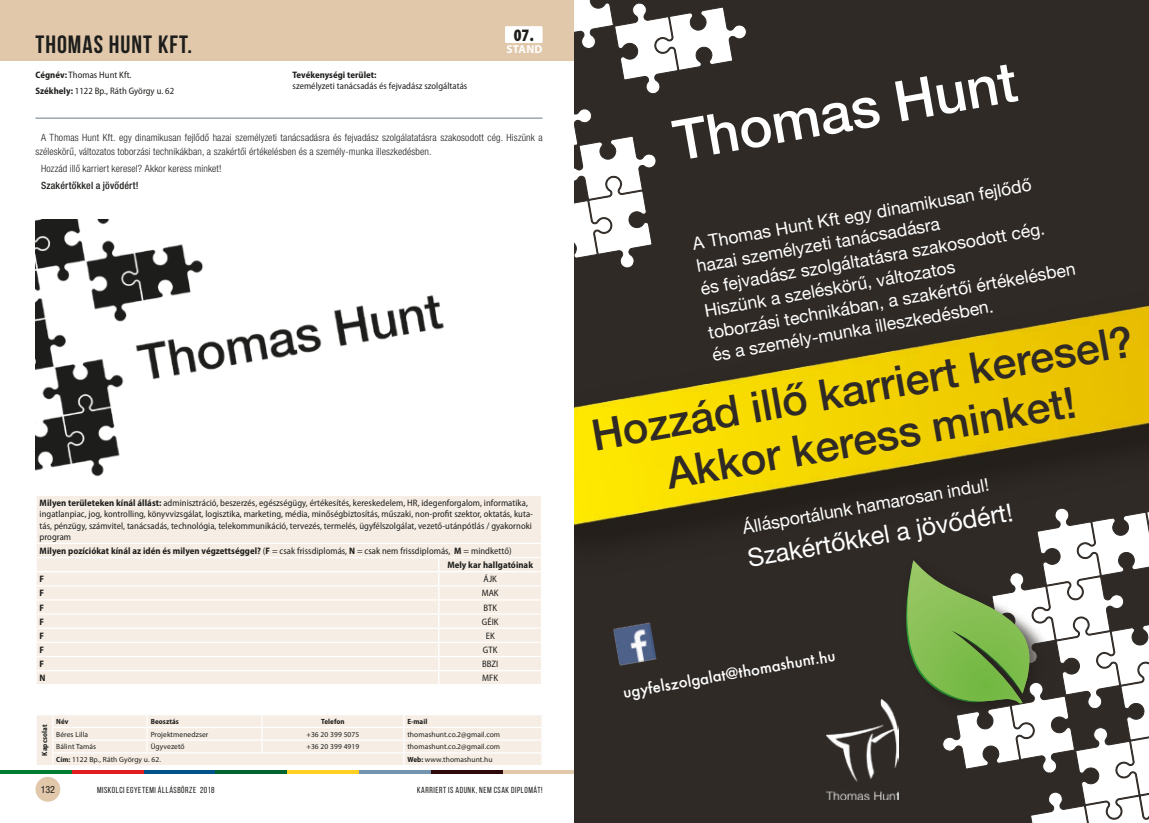
<style>
.page{position:relative;width:1149px;height:823px;background:#fff}
.page>*{position:absolute;margin:0;border:0;box-sizing:border-box;transform-origin:0 0}
.t1{font:500 56.12px "Helvetica Neue";color:#fff}
.t2{font:500 43px/50.2px "Helvetica Neue";color:#2f2a26;text-align:center}
.t3{font:25px "Helvetica Neue";color:#fff}
.t4{font:700 25px "Bebas Neue";letter-spacing:.04em;color:#1d1d1b}
.t5{font:17.5px/22.5px "Helvetica Neue";color:#fff}
.t6{font:900 condensed 17.5px "Myriad Pro";color:#1d1d1b}
.t7{font:500 15px "Futura";color:#fff}
.t8{font:700 11.38px "Myriad Pro";letter-spacing:.02em;color:#fff}
.t9{font:300 condensed 10px/13.8px "Helvetica Neue LT Pro";letter-spacing:.015em;color:#1d1d1b}
.t10{font:500 condensed 10px "Helvetica Neue LT Pro";letter-spacing:.02em;color:#1d1d1b}
.t11{font:condensed 10px "Helvetica Neue LT Pro";color:#1d1d1b}
.t12{font:semi-condensed 9.38px/11.2px "Myriad Pro";letter-spacing:.005em;color:#1d1d1b}
.t13{font:700 semi-condensed 9.38px "Myriad Pro";letter-spacing:.005em;color:#1d1d1b}
.t14{font:8.75px "Bebas Neue";letter-spacing:.06em;color:#1d1d1b}
.t15{font:7.5px "Myriad Pro";letter-spacing:.01em;color:#1d1d1b}
.t16{font:700 semi-condensed 7.5px "Myriad Pro";letter-spacing:.01em;color:#1d1d1b}
.s1{font-weight:700}
.s2{font-weight:700;font-stretch:semi-condensed}
</style>
<div class="page">
<div style="left:0;top:0;width:574px;height:60px;background:#e1c8aa"></div>
<hr style="left:0;top:769px;width:72px;height:3px;background:#007c32">
<hr style="left:72px;top:769px;width:72px;height:3px;background:#e11f21">
<hr style="left:144px;top:769px;width:71px;height:3px;background:#00538a">
<hr style="left:215px;top:769px;width:72px;height:3px;background:#006430">
<hr style="left:287px;top:769px;width:72px;height:3px;background:#ffcf21">
<hr style="left:359px;top:769px;width:72px;height:3px;background:#7394ac">
<hr style="left:431px;top:769px;width:71px;height:3px;background:#2d0a09">
<hr style="left:502px;top:769px;width:72px;height:3px;background:#e1c8aa">
<div style="left:35px;top:776px;width:25px;height:25px;background:#e1c8aa;border-radius:50%"></div>
<div style="left:37px;top:496px;width:504px;height:187px;background:#f6eee5"></div>
<hr style="left:35px;top:542px;width:403px;height:1px;background:#fff">
<hr style="left:438px;top:542px;width:104px;height:1px;background:#fff">
<hr style="left:438px;top:556px;width:104px;height:2px;background:#fff">
<hr style="left:438px;top:570px;width:104px;height:2px;background:#fff">
<hr style="left:438px;top:585px;width:104px;height:1px;background:#fff">
<hr style="left:438px;top:599px;width:104px;height:1px;background:#fff">
<hr style="left:438px;top:613px;width:104px;height:1px;background:#fff">
<hr style="left:438px;top:627px;width:104px;height:1px;background:#fff">
<hr style="left:438px;top:641px;width:104px;height:1px;background:#fff">
<hr style="left:438px;top:655px;width:104px;height:1px;background:#fff">
<hr style="left:438px;top:669px;width:104px;height:1px;background:#fff">
<hr style="left:35px;top:585px;width:403px;height:1px;background:#fff">
<hr style="left:35px;top:599px;width:403px;height:1px;background:#fff">
<hr style="left:35px;top:613px;width:403px;height:1px;background:#fff">
<hr style="left:35px;top:627px;width:403px;height:1px;background:#fff">
<hr style="left:35px;top:641px;width:403px;height:1px;background:#fff">
<hr style="left:35px;top:655px;width:403px;height:1px;background:#fff">
<hr style="left:35px;top:669px;width:403px;height:1px;background:#fff">
<hr style="left:35px;top:556px;width:403px;height:2px;background:#fff">
<svg style="left:438px;top:558px;width:1px;height:125px"></svg>
<hr style="left:35px;top:570px;width:403px;height:2px;background:#fff">
<svg style="left:36px;top:715px;width:506px;height:50px;background:#f6efe7"></svg>
<hr style="left:35px;top:118px;width:507px;height:1px;background:#687b85">
<div style="left:505px;top:26px;width:37px;height:17px;background:#fff"></div>
<div style="left:574px;top:0;width:574px;height:822px;background:#2f2a26"></div>
<img style="left:826px;top:699px;width:65px;height:99px">
<img style="left:613px;top:622px;width:43px;height:43px">
<img style="left:574px;top:306px;width:574px;height:232px">
<svg style="left:574px;top:0;width:172px;height:268px"></svg>
<svg style="left:891px;top:487px;width:258px;height:336px"></svg>
<img style="left:35px;top:220px;width:409px;height:257px">
<h3 class="t4" style="left:35px;top:31px;width:158px">THOMAS HUNT KFT.</h3>
<p class="t12" style="left:35px;top:67px;width:140px;line-height:15.9px"><span class="s1">Cégnév:</span> Thomas Hunt Kft.<br><span class="s1">Székhely:</span> 1122 Bp., Ráth György u. 62</p>
<p class="t13" style="left:292px;top:70px;width:85px">Tevékenységi terület:</p>
<p class="t12" style="left:292px;top:81px;width:176px">személyzeti tanácsadás és fejvadász szolgáltatás</p>
<h3 class="t6" style="left:513px;top:25px;width:21px">07.</h3>
<p class="t8" style="left:506px;top:42px;width:37px">STAND</p>
<p class="t9" style="left:35px;top:130px;width:508px;text-indent:6px">A Thomas Hunt Kft. egy dinamikusan fejlődő hazai személyzeti tanácsadásra és fejvadász szolgálatatásra szakosodott cég. Hiszünk a széleskörű, változatos toborzási technikákban, a szakértői értékelésben és a személy-munka illeszkedésben.</p>
<p class="t9" style="left:41px;top:161px;width:182px">Hozzád illő karriert keresel? Akkor keress minket!</p>
<p class="t10" style="left:41px;top:180px;width:99px">Szakértőkkel a jövődért!</p>
<p class="t12" style="left:40px;top:497px;width:494px"><span class="s1">Milyen területeken kínál állást:</span> adminisztráció, beszerzés, egészségügy, értékesítés, kereskedelem, HR, idegenforgalom, informatika, ingatlanpiac, jog, kontrolling, könyvvizsgálat, logisztika, marketing, média, minőségbiztosítás, műszaki, non-profit szektor, oktatás, kuta&shy;tás, pénzügy, számvitel, tanácsadás, technológia, telekommunikáció, tervezés, termelés, ügyfélszolgálat, vezető-utánpótlás / gyakornoki program</p>
<p class="t12" style="left:40px;top:545px;width:473px"><span class="s1">Milyen pozíciókat kínál az idén és milyen végzettséggel?</span> (<span class="s1">F</span> = csak frissdiplomás, <span class="s1">N</span> = csak nem frissdiplomás, <span class="s1">M</span> = mindkettő)</p>
<p class="t13" style="left:447px;top:559px;width:87px">Mely kar hallgatóinak</p>
<p class="t13" style="left:40px;top:573px;width:6px">F</p>
<p class="t12" style="left:483px;top:573px;width:15px">ÁJK</p>
<p class="t13" style="left:40px;top:587px;width:6px">F</p>
<p class="t12" style="left:481px;top:587px;width:18px">MAK</p>
<p class="t13" style="left:40px;top:601px;width:6px">F</p>
<p class="t12" style="left:483px;top:601px;width:15px">BTK</p>
<p class="t13" style="left:40px;top:616px;width:6px">F</p>
<p class="t12" style="left:481px;top:615px;width:18px">GÉIK</p>
<p class="t13" style="left:40px;top:630px;width:6px">F</p>
<p class="t12" style="left:485px;top:630px;width:10px">EK</p>
<p class="t13" style="left:40px;top:644px;width:6px">F</p>
<p class="t12" style="left:483px;top:644px;width:16px">GTK</p>
<p class="t13" style="left:40px;top:658px;width:6px">F</p>
<p class="t12" style="left:482px;top:658px;width:18px">BBZI</p>
<p class="t13" style="left:40px;top:672px;width:7px">N</p>
<p class="t12" style="left:482px;top:672px;width:17px">MFK</p>
<p class="t16" style="left:56px;top:716px;width:14px">Név</p>
<p class="t16" style="left:151px;top:716px;width:30px">Beosztás</p>
<p class="t16" style="left:321px;top:716px;width:25px">Telefon</p>
<p class="t16" style="left:407px;top:716px;width:21px">E-mail</p>
<p class="t15" style="left:56px;top:729px;width:33px">Béres Lilla</p>
<p class="t15" style="left:151px;top:729px;width:59px">Projektmenedzser</p>
<p class="t15" style="left:306px;top:729px;width:54px">+36 20 399 5075</p>
<p class="t15" style="left:407px;top:729px;width:94px">thomashunt.co.2@gmail.com</p>
<p class="t15" style="left:56px;top:741px;width:41px">Bálint Tamás</p>
<p class="t15" style="left:151px;top:741px;width:36px">Ügyvezető</p>
<p class="t15" style="left:306px;top:741px;width:54px">+36 20 399 4919</p>
<p class="t15" style="left:407px;top:741px;width:94px">thomashunt.co.2@gmail.com</p>
<p class="t15" style="left:56px;top:754px;width:106px"><span class="s2">Cím:</span> 1122 Bp., Ráth György u. 62.</p>
<p class="t15" style="left:407px;top:754px;width:87px"><span class="s2">Web:</span> www.thomashunt.hu</p>
<p class="t16" style="left:40px;top:755px;width:33px;rotate:-90deg">Kapcsolat</p>
<p class="t11" style="left:41px;top:783px;width:16px">132</p>
<p class="t14" style="left:97px;top:784px;width:119px">MISKOLCI EGYETEMI ÁLLÁSBÖRZE 2018</p>
<p class="t14" style="left:417px;top:784px;width:127px">KARRIERT IS ADUNK, NEM CSAK DIPLOMÁT!</p>
<h1 class="t1" style="left:666px;top:97px;width:349px;rotate:-10deg">Thomas Hunt</h1>
<p class="t5" style="left:691px;top:234px;width:374px;rotate:-10deg">A Thomas Hunt Kft egy dinamikusan fejlődő hazai személyzeti tanácsadásra<br>és fejvadász szolgáltatásra szakosodott cég.<br>Hiszünk a szeléskörű, változatos<br>toborzási technikában, a szakértői értékelésben és a személy-munka illeszkedésben.</p>
<h2 class="t2" style="left:587px;top:407px;width:550px;rotate:-10deg">Hozzád illő karriert keresel?<br>Akkor keress minket!</h2>
<h3 class="t5" style="left:740px;top:517px;width:251px;rotate:-10deg">Állásportálunk hamarosan indul!</h3>
<h3 class="t3" style="left:744px;top:540px;width:270px;rotate:-10deg">Szakértőkkel a jövődért!</h3>
<h3 class="t7" style="left:621px;top:682px;width:217px;rotate:-10deg">ugyfelszolgalat@thomashunt.hu</h3>
</div>
